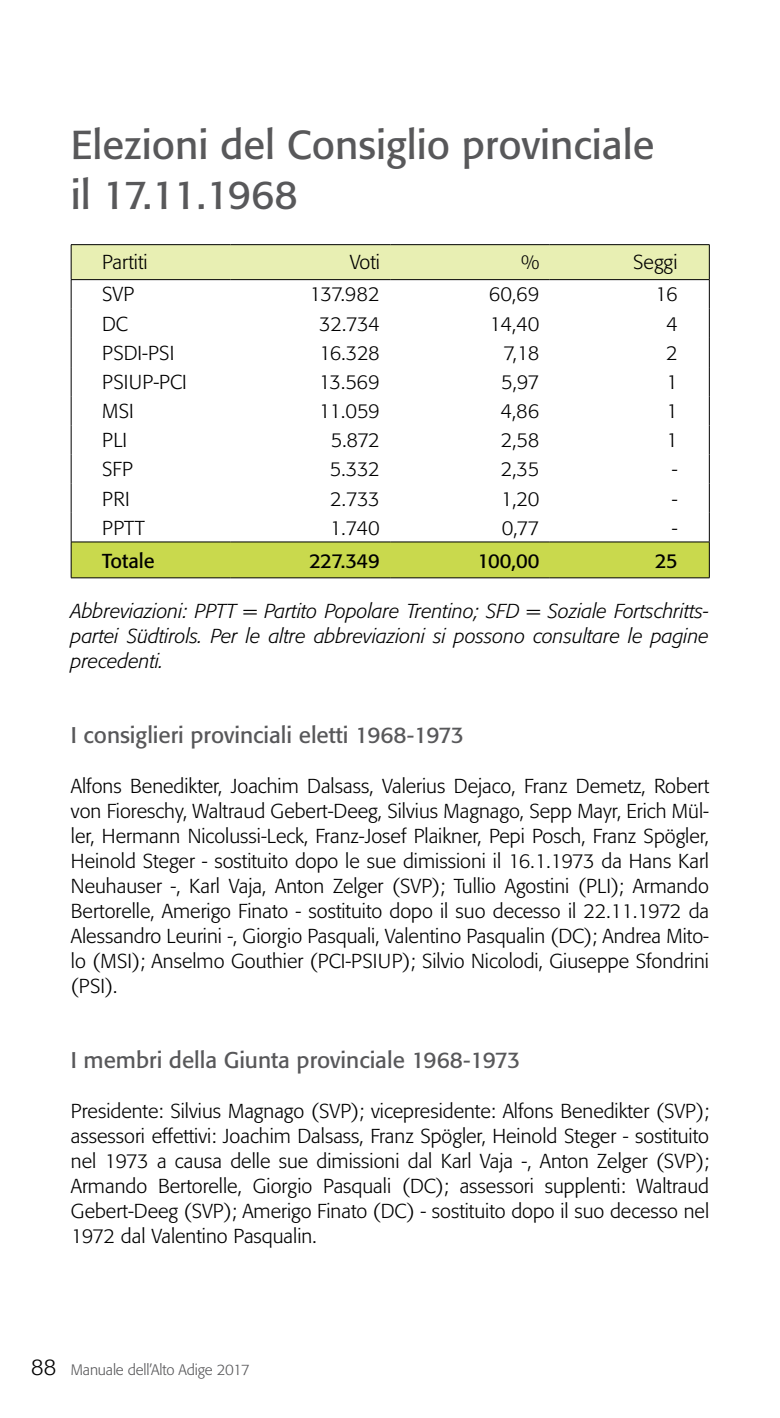
<style>
.page{position:relative;width:780px;height:1418px;background:#fff}
.page>*{position:absolute;margin:0;border:0;box-sizing:border-box;transform-origin:0 0}
.t1{font:40px/50px "Formata";color:#58585a}
.t2{font:22.5px "Formata";color:#58585a}
.t3{font:300 20px/25px "Formata";color:#000;text-align:justify}
.t4{font:italic 300 20px/25px "Formata";color:#000;text-align:justify}
.t5{font:20px "Formata";color:#000}
.t6{font:300 15px "Formata";letter-spacing:-.01em;color:#58585a}
.s1{font-size:22.5px;color:#000}
</style>
<div class="page">
<hr style="left:71px;top:244px;width:160px;height:1px;background:#000">
<hr style="left:231px;top:244px;width:159px;height:1px;background:#000">
<hr style="left:390px;top:244px;width:159px;height:1px;background:#000">
<hr style="left:549px;top:244px;width:160px;height:1px;background:#000">
<svg style="left:71px;top:245px;width:638px;height:238px"></svg>
<hr style="left:71px;top:483px;width:1px;height:30px;background:#000">
<hr style="left:708px;top:483px;width:1px;height:30px;background:#000">
<svg style="left:71px;top:513px;width:638px;height:64px"></svg>
<hr style="left:71px;top:541px;width:160px;height:1px;background:#000">
<hr style="left:71px;top:542px;width:1px;height:35px;background:#000">
<hr style="left:231px;top:541px;width:159px;height:1px;background:#000">
<hr style="left:390px;top:541px;width:159px;height:1px;background:#000">
<hr style="left:549px;top:541px;width:160px;height:1px;background:#000">
<hr style="left:708px;top:542px;width:1px;height:35px;background:#000">
<hr style="left:71px;top:577px;width:160px;height:1px;background:#000">
<hr style="left:231px;top:577px;width:159px;height:1px;background:#000">
<hr style="left:390px;top:577px;width:159px;height:1px;background:#000">
<hr style="left:549px;top:577px;width:160px;height:1px;background:#000">
<h1 class="t1" style="left:71px;top:120px;width:585px">Elezioni del Consiglio provinciale il 17.11.1968</h1>
<p class="t3" style="left:102px;top:250px;width:47px">Partiti</p>
<p class="t3" style="left:350px;top:250px;width:32px">Voti</p>
<p class="t3" style="left:521px;top:250px;width:20px">%</p>
<p class="t3" style="left:633px;top:250px;width:46px">Seggi</p>
<p class="t3" style="left:102px;top:282px;width:34px">SVP</p>
<p class="t3" style="left:309px;top:282px;width:72px">137.982</p>
<p class="t3" style="left:488px;top:282px;width:52px">60,69</p>
<p class="t3" style="left:655px;top:282px;width:24px">16</p>
<p class="t3" style="left:102px;top:311px;width:27px">DC</p>
<p class="t3" style="left:319px;top:311px;width:62px">32.734</p>
<p class="t3" style="left:489px;top:311px;width:51px">14,40</p>
<p class="t3" style="left:666px;top:311px;width:13px">4</p>
<p class="t3" style="left:102px;top:340px;width:74px">PSDI-PSI</p>
<p class="t3" style="left:319px;top:340px;width:62px">16.328</p>
<p class="t3" style="left:503px;top:340px;width:37px">7,18</p>
<p class="t3" style="left:666px;top:340px;width:13px">2</p>
<p class="t3" style="left:102px;top:369px;width:86px">PSIUP-PCI</p>
<p class="t3" style="left:318px;top:369px;width:63px">13.569</p>
<p class="t3" style="left:501px;top:369px;width:40px">5,97</p>
<p class="t3" style="left:666px;top:369px;width:13px">1</p>
<p class="t3" style="left:102px;top:399px;width:33px">MSI</p>
<p class="t3" style="left:318px;top:399px;width:63px">11.059</p>
<p class="t3" style="left:500px;top:399px;width:41px">4,86</p>
<p class="t3" style="left:666px;top:399px;width:13px">1</p>
<p class="t3" style="left:102px;top:428px;width:26px">PLI</p>
<p class="t3" style="left:331px;top:428px;width:51px">5.872</p>
<p class="t3" style="left:500px;top:428px;width:40px">2,58</p>
<p class="t3" style="left:666px;top:428px;width:13px">1</p>
<p class="t3" style="left:102px;top:457px;width:32px">SFP</p>
<p class="t3" style="left:330px;top:457px;width:51px">5.332</p>
<p class="t3" style="left:500px;top:457px;width:40px">2,35</p>
<p class="t3" style="left:672px;top:457px;width:7px">-</p>
<p class="t3" style="left:102px;top:486px;width:29px">PRI</p>
<p class="t3" style="left:330px;top:486px;width:51px">2.733</p>
<p class="t3" style="left:500px;top:486px;width:40px">1,20</p>
<p class="t3" style="left:672px;top:486px;width:7px">-</p>
<p class="t3" style="left:102px;top:515px;width:44px">PPTT</p>
<p class="t3" style="left:330px;top:515px;width:51px">1.740</p>
<p class="t3" style="left:502px;top:515px;width:39px">0,77</p>
<p class="t3" style="left:672px;top:515px;width:7px">-</p>
<p class="t5" style="left:102px;top:548px;width:54px">Totale</p>
<p class="t5" style="left:309px;top:548px;width:72px">227.349</p>
<p class="t5" style="left:477px;top:548px;width:64px">100,00</p>
<p class="t5" style="left:654px;top:548px;width:24px">25</p>
<p class="t4" style="left:71px;top:598px;width:639px">Abbreviazioni: PPTT = Partito Popolare Trentino; SFD = Soziale Fortschritts&shy;partei Südtirols. Per le altre abbreviazioni si possono consultare le pagine precedenti.</p>
<p class="t2" style="left:71px;top:721px;width:394px">I consiglieri provinciali eletti 1968-1973</p>
<p class="t3" style="left:71px;top:773px;width:639px">Alfons Benedikter, Joachim Dalsass, Valerius Dejaco, Franz Demetz, Robert von Fioreschy, Waltraud Gebert-Deeg, Silvius Magnago, Sepp Mayr, Erich Mül&shy;ler, Hermann Nicolussi-Leck, Franz-Josef Plaikner, Pepi Posch, Franz Spögler, Heinold Steger - sostituito dopo le sue dimissioni il 16.1.1973 da Hans Karl Neuhauser -, Karl Vaja, Anton Zelger (SVP); Tullio Agostini (PLI); Armando Bertorelle, Amerigo Finato - sostituito dopo il suo decesso il 22.11.1972 da Alessandro Leurini -, Giorgio Pasquali, Valentino Pasqualin (DC); Andrea Mito&shy;lo (MSI); Anselmo Gouthier (PCI-PSIUP); Silvio Nicolodi, Giuseppe Sfondrini (PSI).</p>
<p class="t2" style="left:71px;top:1046px;width:451px">I membri della Giunta provinciale 1968-1973</p>
<p class="t3" style="left:71px;top:1098px;width:639px">Presidente: Silvius Magnago (SVP); vicepresidente: Alfons Benedikter (SVP); assessori effettivi: Joachim Dalsass, Franz Spögler, Heinold Steger - sostituito nel 1973 a causa delle sue dimissioni dal Karl Vaja -, Anton Zelger (SVP); Armando Bertorelle, Giorgio Pasquali (DC); assessori supplenti: Waltraud Gebert-Deeg (SVP); Amerigo Finato (DC) - sostituito dopo il suo decesso nel 1972 dal Valentino Pasqualin.</p>
<p class="t6" style="left:31px;top:1361px;width:220px"><span class="s1">88</span> Manuale dell’Alto Adige 2017</p>
</div>
